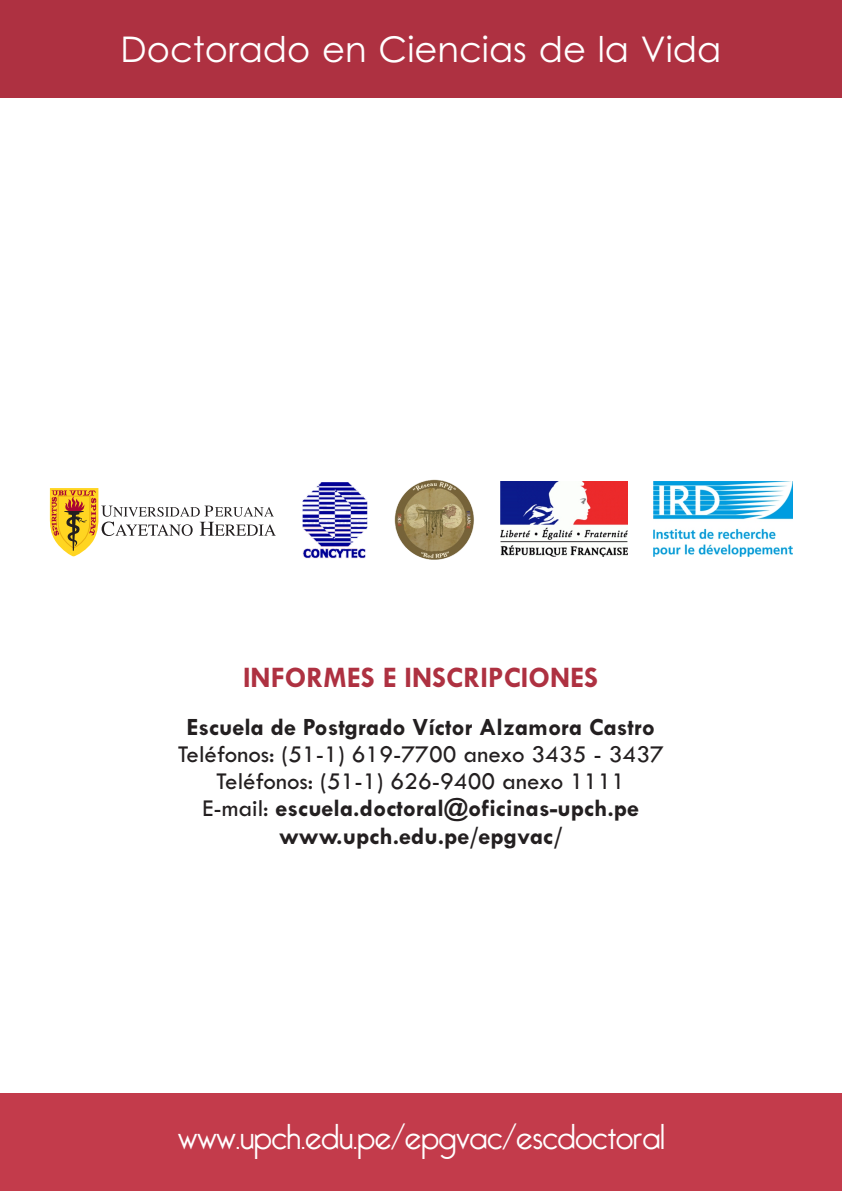
<style>
.page{position:relative;width:842px;height:1191px;background:#fff}
.page>*{position:absolute;margin:0;border:0;box-sizing:border-box;transform-origin:0 0}
.t1{font:35.4px "Levenim";color:#fff}
.t2{font:300 35px "Bellerose";color:#fff}
.t3{font:700 30px "Tw Cen";color:#ae3141}
.t4{font:25px/27.2px "Tw Cen";color:#231f20;text-align:center}
.t5{font:700 25px "Tw Cen";color:#231f20}
.s1{font-weight:700}
</style>
<div class="page">
<div style="left:0;top:0;width:842px;height:98px;background:#ae3141"></div>
<div style="left:0;top:1093px;width:842px;height:98px;background:#c33b4b"></div>
<img style="left:654px;top:482px;width:138px;height:74px">
<img style="left:394px;top:479px;width:80px;height:81px">
<img style="left:501px;top:482px;width:126px;height:74px">
<img style="left:302px;top:482px;width:66px;height:76px">
<svg style="left:50px;top:488px;width:226px;height:68px"></svg>
<h1 class="t1" style="left:120px;top:28px;width:602px">Doctorado en Ciencias de la Vida</h1>
<p class="t3" style="left:243px;top:666px;width:357px">INFORMES E INSCRIPCIONES</p>
<p class="t5" style="left:186px;top:717px;width:470px">Escuela de Postgrado Víctor Alzamora Castro</p>
<p class="t4" style="left:178px;top:742px;width:488px">Teléfonos: (51-1) 619-7700 anexo 3435 - 3437<br>Teléfonos: (51-1) 626-9400 anexo 1111<br>E-mail: <span class="s1">escuela.doctoral@oficinas-upch.pe www.upch.edu.pe/epgvac/</span></p>
<h2 class="t2" style="left:178px;top:1116px;width:488px">www.upch.edu.pe/epgvac/escdoctoral</h2>
</div>
